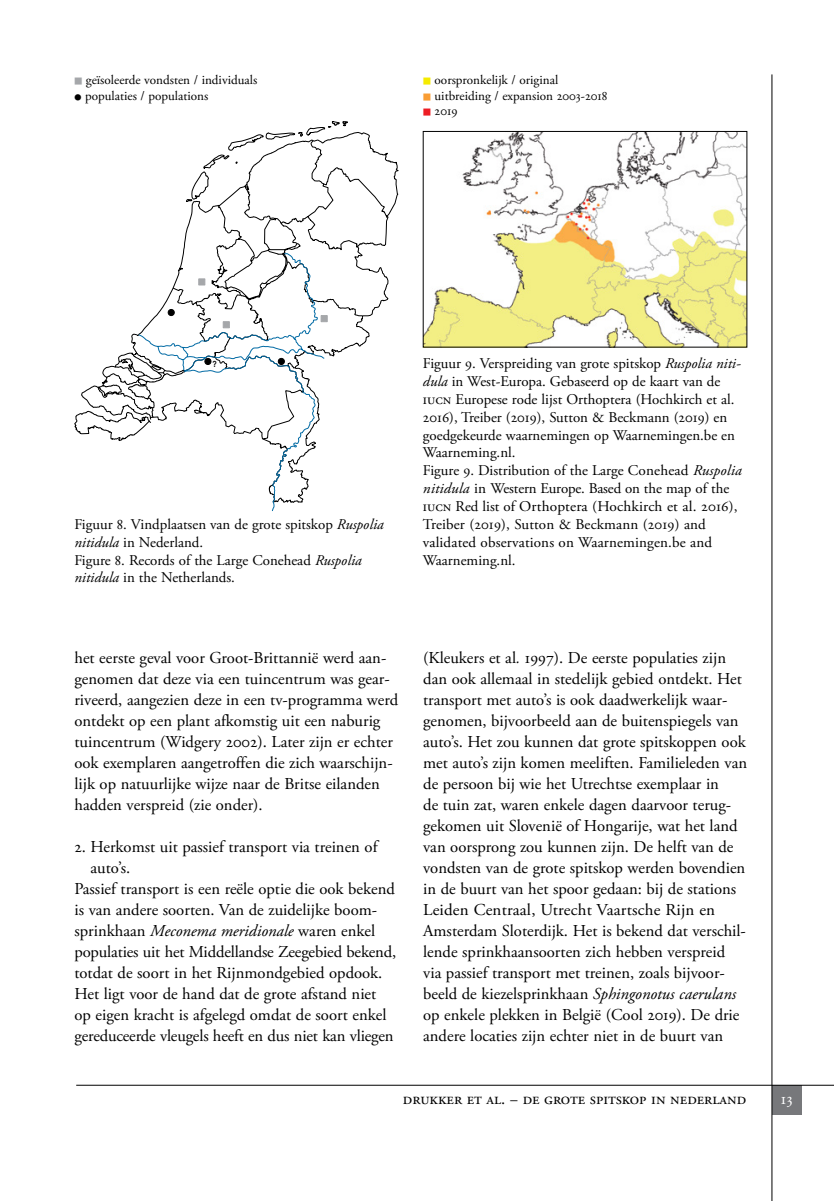
<style>
.page{position:relative;width:834px;height:1201px;background:#fff}
.page>*{position:absolute;margin:0;border:0;box-sizing:border-box;transform-origin:0 0}
.t1{font:16.62px/21px "Adobe Garamond Pro";color:#000}
.t2{font:16.62px "Adobe Garamond Exp";color:#000}
.t3{font:14.88px/17.8px "Adobe Garamond Pro";color:#000}
.t4{font:13.12px "Adobe Garamond Pro";color:#000}
.t5{font:13.12px "Adobe Garamond Exp";color:#000}
.t6{font:700 8.58px "Arial Narrow";color:#000}
.s1{font-family:"Universal Std Newswith Comm Pi";font-size:8.75px;color:#a5a7aa}
.s2{font-family:"Universal Std Newswith Comm Pi";font-size:7.88px}
.s3{font-family:"Universal Std Newswith Comm Pi";font-size:8.75px;color:#f5eb00}
.s4{font-family:"Universal Std Newswith Comm Pi";font-size:8.75px;color:#f99d34}
.s5{font-family:"Adobe Garamond Exp"}
.s6{font-family:"Universal Std Newswith Comm Pi";font-size:8.75px;color:#ed1d24}
.s7{font-style:italic}
</style>
<div class="page">
<div style="left:771px;top:1085px;width:30px;height:30px;background:#77787b"></div>
<hr style="left:771px;top:74px;width:1px;height:1126px;background:#000">
<hr style="left:76px;top:1084px;width:757px;height:1px;background:#000">
<svg style="left:74px;top:121px;width:324px;height:320px"></svg>
<svg style="left:145px;top:140px;width:243px;height:299px"></svg>
<svg style="left:138px;top:253px;width:187px;height:258px"></svg>
<div style="left:168px;top:309px;width:6px;height:7px;background:#000;border:1px solid #000;border-radius:50%"></div>
<div style="left:205px;top:358px;width:6px;height:7px;background:#000;border:1px solid #000;border-radius:50%"></div>
<svg style="left:278px;top:358px;width:6px;height:7px"></svg>
<div style="left:223px;top:321px;width:6px;height:7px;background:#a5a7aa;border:1px solid #a5a7aa"></div>
<div style="left:198px;top:279px;width:7px;height:6px;background:#a5a7aa;border:1px solid #a5a7aa"></div>
<div style="left:321px;top:315px;width:6px;height:7px;background:#a5a7aa"></div>
<img style="left:425px;top:133px;width:320px;height:212px">
<div style="left:423px;top:131px;width:324px;height:216px;border:1px solid #000"></div>
<p class="t4" style="left:74px;top:72px;width:184px"><span class="s1">■</span> geïsoleerde vondsten / individuals</p>
<p class="t4" style="left:74px;top:88px;width:135px"><span class="s2">●</span> populaties / populations</p>
<p class="t4" style="left:423px;top:72px;width:137px"><span class="s3">■</span> oorspronkelijk / original</p>
<p class="t4" style="left:423px;top:88px;width:186px"><span class="s4">■</span> uitbreiding / expansion <span class="s5">2003</span>-<span class="s5">2018</span></p>
<p class="t5" style="left:423px;top:106px;width:36px"><span class="s6">■</span> 2019</p>
<p class="t6" style="left:212px;top:358px;width:6px">?</p>
<p class="t3" style="left:74px;top:515px;width:311px">Figuur <span class="s5">8</span>. Vindplaatsen van de grote spitskop <span class="s7">Ruspolia nitidula</span> in Nederland.<br>Figure <span class="s5">8</span>. Records of the Large Conehead <span class="s7">Ruspolia nitidula</span> in the Netherlands.</p>
<p class="t3" style="left:423px;top:355px;width:320px">Figuur <span class="s5">9</span>. Verspreiding van grote spitskop <span class="s7">Ruspolia niti&shy;dula</span> in West-Europa. Gebaseerd op de kaart van de <span class="s5">iucn</span> Europese rode lijst Orthoptera (Hochkirch et al.<br><span class="s5">2016</span>), Treiber (<span class="s5">2019</span>), Sutton &amp; Beckmann (<span class="s5">2019</span>) en goedgekeurde waarnemingen op Waarnemingen.be en Waarneming.nl.<br>Figure <span class="s5">9</span>. Distribution of the Large Conehead <span class="s7">Ruspolia nitidula</span> in Western Europe. Based on the map of the <span class="s5">iucn</span> Red list of Orthoptera (Hochkirch et al. <span class="s5">2016</span>), Treiber (<span class="s5">2019</span>), Sutton &amp; Beckmann (<span class="s5">2019</span>) and validated observations on Waarnemingen.be and Waarneming.nl.</p>
<p class="t1" style="left:74px;top:647px;width:325px">het eerste geval voor Groot-Brittannië werd aan&shy;genomen dat deze via een tuincentrum was gear&shy;riveerd, aangezien deze in een tv-programma werd ontdekt op een plant afkomstig uit een naburig tuincentrum (Widgery <span class="s5">2002</span>). Later zijn er echter ook exemplaren aangetroffen die zich waarschijn&shy;lijk op natuurlijke wijze naar de Britse eilanden hadden verspreid (zie onder).</p>
<p class="t1" style="left:74px;top:836px;width:304px"><span class="s5">2</span>. Herkomst uit passief transport via treinen of</p>
<p class="t1" style="left:90px;top:857px;width:41px">auto’s.</p>
<p class="t1" style="left:74px;top:878px;width:322px">Passief transport is een reële optie die ook bekend</p>
<p class="t1" style="left:74px;top:899px;width:304px">is van andere soorten. Van de zuidelijke boom-</p>
<p class="t1" style="left:74px;top:920px;width:302px">sprinkhaan <span class="s7">Meconema meridionale</span> waren enkel</p>
<p class="t1" style="left:74px;top:941px;width:323px">populaties uit het Middellandse Zeegebied bekend,</p>
<p class="t1" style="left:74px;top:962px;width:309px">totdat de soort in het Rijnmondgebied opdook.</p>
<p class="t1" style="left:74px;top:983px;width:303px">Het ligt voor de hand dat de grote afstand niet</p>
<p class="t1" style="left:74px;top:1004px;width:313px">op eigen kracht is afgelegd omdat de soort enkel</p>
<p class="t1" style="left:74px;top:1025px;width:320px">gereduceerde vleugels heeft en dus niet kan vliegen</p>
<p class="t1" style="left:423px;top:647px;width:325px">(Kleukers et al<span class="s7">.</span> <span class="s5">1997</span>). De eerste populaties zijn dan ook allemaal in stedelijk gebied ontdekt. Het transport met auto’s is ook daadwerkelijk waar&shy;genomen, bijvoorbeeld aan de buitenspiegels van auto’s. Het zou kunnen dat grote spitskoppen ook met auto’s zijn komen meeliften. Familieleden van de persoon bij wie het Utrechtse exemplaar in<br>de tuin zat, waren enkele dagen daarvoor terug&shy;gekomen uit Slovenië of Hongarije, wat het land van oorsprong zou kunnen zijn. De helft van de vondsten van de grote spitskop werden bovendien in de buurt van het spoor gedaan: bij de stations Leiden Centraal, Utrecht Vaartsche Rijn en Amsterdam Sloterdijk. Het is bekend dat verschil&shy;lende sprinkhaansoorten zich hebben verspreid via passief transport met treinen, zoals bijvoor&shy;beeld de kiezelsprinkhaan <span class="s7">Sphingonotus caerulans </span>op enkele plekken in België (Cool <span class="s5">2019</span>). De drie andere locaties zijn echter niet in de buurt van</p>
<p class="t2" style="left:403px;top:1092px;width:345px">drukker et al. ‒ de grote spitskop in nederland</p>
</div>
